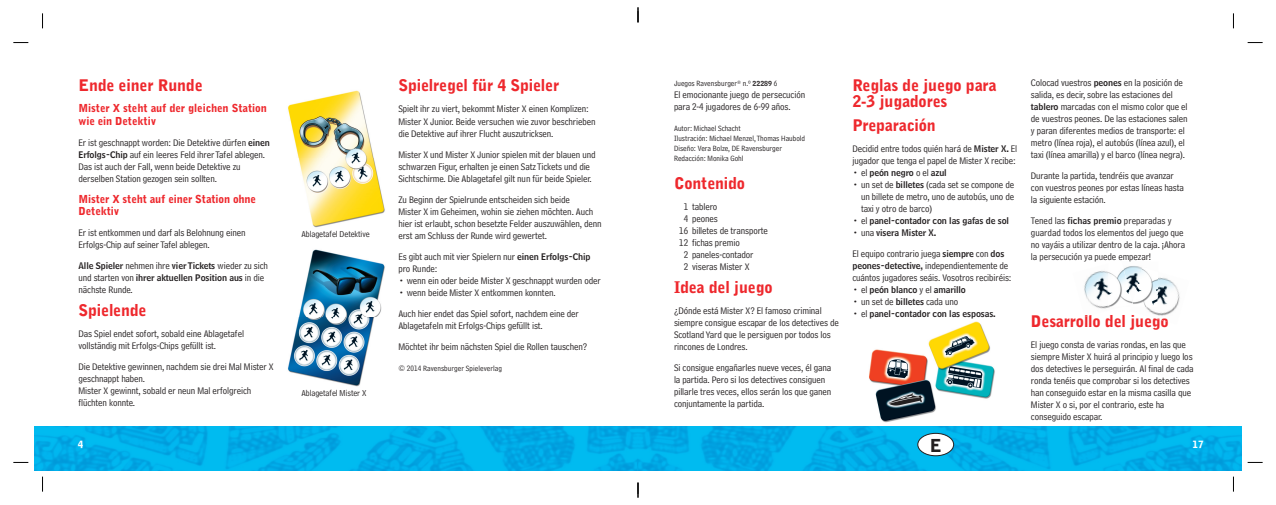
<style>
.page{position:relative;width:1276px;height:505px;background:#fff}
.page>*{position:absolute;margin:0;border:0;box-sizing:border-box;transform-origin:0 0}
.t1{font:900 17.9px "Bell Gothic BT";color:#231f20}
.t2{font:900 16px/16px "Bell Gothic BT";letter-spacing:-.01em;color:#ee282d}
.t3{font:900 11px/12px "Bell Gothic BT";letter-spacing:-.01em;color:#ee282d}
.t4{font:10px/12px "Bell Centennial LT Address";letter-spacing:-.01em;color:#231f20}
.t5{font:900 10px "Bell Gothic BT";color:#fff}
.t6{font:9px/12px "Bell Centennial LT Name And Nr";letter-spacing:-.01em;color:#231f20}
.t7{font:9px "Bell Centennial LT Address";letter-spacing:-.01em;color:#231f20}
.t8{font:8px/10px "Bell Centennial LT Address";color:#231f20}
.s1{font-family:"Bell Centennial LT Name And Nr";font-size:9px}
.s2{font-family:"Bell Centennial LT Address";font-size:10px}
.s3{font-family:"Bell Centennial LT Name And Nr";font-size:7px}
</style>
<div class="page">
<img style="left:34px;top:426px;width:1208px;height:45px">
<img style="left:288px;top:249px;width:97px;height:138px">
<img style="left:288px;top:90px;width:97px;height:138px">
<div style="left:918px;top:433px;width:35px;height:22px;background:#fff;border-radius:50%"></div>
<div style="left:917px;top:433px;width:37px;height:23px;border:1px solid #231f20;border-radius:50%"></div>
<img style="left:1146px;top:277px;width:34px;height:38px">
<img style="left:1132px;top:267px;width:26px;height:40px">
<img style="left:1084px;top:271px;width:28px;height:38px">
<img style="left:1107px;top:266px;width:25px;height:40px">
<img style="left:869px;top:321px;width:126px;height:102px">
<svg style="left:13px;top:42px;width:15px;height:1px"></svg>
<svg style="left:1247px;top:42px;width:15px;height:1px"></svg>
<svg style="left:13px;top:461px;width:15px;height:2px"></svg>
<svg style="left:1247px;top:461px;width:15px;height:2px"></svg>
<svg style="left:42px;top:13px;width:1px;height:15px"></svg>
<svg style="left:42px;top:476px;width:1px;height:15px"></svg>
<svg style="left:1233px;top:13px;width:1px;height:15px"></svg>
<svg style="left:1233px;top:476px;width:1px;height:15px"></svg>
<svg style="left:637px;top:7px;width:2px;height:15px"></svg>
<svg style="left:637px;top:482px;width:2px;height:15px"></svg>
<h2 class="t2" style="left:79px;top:79px;width:126px">Ende einer Runde</h2>
<p class="t3" style="left:79px;top:103px;width:190px">Mister X steht auf der gleichen Station wie ein Detektiv</p>
<p class="t4" style="left:79px;top:137px;width:193px">Er ist geschnappt worden: Die Detektive dürfen <span class="s1">einen Erfolgs-Chip</span> auf ein leeres Feld ihrer Tafel ablegen.<br>Das ist auch der Fall, wenn beide Detektive zu derselben Station gezogen sein sollten.</p>
<p class="t3" style="left:79px;top:193px;width:179px">Mister X steht auf einer Station ohne<br>Detektiv</p>
<p class="t4" style="left:79px;top:227px;width:168px">Er ist entkommen und darf als Belohnung einen<br>Erfolgs-Chip auf seiner Tafel ablegen.</p>
<p class="t6" style="left:79px;top:260px;width:191px">Alle Spieler <span class="s2">nehmen ihre</span> vier Tickets <span class="s2">wieder zu sich und starten von</span> ihrer aktuellen Position aus <span class="s2">in die</span></p>
<p class="t4" style="left:79px;top:284px;width:56px">nächste Runde.</p>
<h2 class="t2" style="left:79px;top:303px;width:70px">Spielende</h2>
<p class="t4" style="left:79px;top:328px;width:167px">Das Spiel endet sofort, sobald eine Ablagetafel vollständig mit Erfolgs-Chips gefüllt ist.</p>
<p class="t4" style="left:79px;top:361px;width:197px">Die Detektive gewinnen, nachdem sie drei Mal Mister X geschnappt haben.<br>Mister X gewinnt, sobald er neun Mal erfolgreich flüchten konnte.</p>
<p class="t5" style="left:78px;top:440px;width:7px">4</p>
<p class="t7" style="left:301px;top:231px;width:70px">Ablagetafel Detektive</p>
<p class="t7" style="left:301px;top:390px;width:67px">Ablagetafel Mister X</p>
<h2 class="t2" style="left:398px;top:79px;width:162px">Spielregel für 4 Spieler</h2>
<p class="t4" style="left:398px;top:104px;width:199px">Spielt ihr zu viert, bekommt Mister X einen Komplizen:<br>Mister X Junior. Beide versuchen wie zuvor beschrieben die Detektive auf ihrer Flucht auszutricksen.</p>
<p class="t4" style="left:398px;top:149px;width:199px">Mister X und Mister X Junior spielen mit der blauen und schwarzen Figur, erhalten je einen Satz Tickets und die<br>Sichtschirme. Die Ablagetafel gilt nun für beide Spieler.</p>
<p class="t4" style="left:398px;top:194px;width:205px">Zu Beginn der Spielrunde entscheiden sich beide<br>Mister X im Geheimen, wohin sie ziehen möchten. Auch hier ist erlaubt, schon besetzte Felder auszuwählen, denn erst am Schluss der Runde wird gewertet.</p>
<p class="t4" style="left:398px;top:251px;width:194px">Es gibt auch mit vier Spielern nur <span class="s1">einen Erfolgs-Chip </span>pro Runde:</p>
<p class="t4" style="left:398px;top:275px;width:204px">• wenn ein oder beide Mister X geschnappt wurden oder</p>
<p class="t4" style="left:398px;top:282px;width:182px;line-height:21px">• wenn beide Mister X entkommen konnten.<br>Auch hier endet das Spiel sofort, nachdem eine der</p>
<p class="t4" style="left:398px;top:315px;width:190px;line-height:21px">Ablagetafeln mit Erfolgs-Chips gefüllt ist.<br>Möchtet ihr beim nächsten Spiel die Rollen tauschen?</p>
<p class="t8" style="left:398px;top:363px;width:105px">© 2014 Ravensburger Spieleverlag</p>
<p class="t8" style="left:674px;top:79px;width:105px">Juegos Ravensburger<sup>®</sup> n.º <span class="s3">22289</span> 6</p>
<p class="t4" style="left:674px;top:90px;width:133px">El emocionante juego de persecución para 2-4 jugadores de 6-99 años.</p>
<p class="t8" style="left:674px;top:124px;width:133px">Autor: Michael Schacht<br>Ilustración: Michael Menzel, Thomas Haubold<br>Diseño: Vera Bolze, DE Ravensburger<br>Redacción: Monika Gohl</p>
<h2 class="t2" style="left:674px;top:176px;width:73px">Contenido</h2>
<p class="t4" style="left:683px;top:201px;width:35px">1 tablero</p>
<p class="t4" style="left:683px;top:213px;width:36px">4 peones</p>
<p class="t4" style="left:679px;top:225px;width:90px">16 billetes de transporte</p>
<p class="t4" style="left:679px;top:237px;width:62px">12 fichas premio</p>
<p class="t4" style="left:683px;top:249px;width:71px">2 paneles-contador</p>
<p class="t4" style="left:683px;top:261px;width:67px">2 viseras Mister X</p>
<h2 class="t2" style="left:674px;top:280px;width:100px">Idea del juego</h2>
<p class="t4" style="left:674px;top:305px;width:166px">¿Dónde está Mister X? El famoso criminal siempre consigue escapar de los detectives de Scotland Yard que le persiguen por todos los rincones de Londres.</p>
<p class="t4" style="left:674px;top:362px;width:159px">Si consigue engañarles nueve veces, él gana la partida. Pero si los detectives consiguen pillarle tres veces, ellos serán los que ganen conjuntamente la partida.</p>
<h2 class="t2" style="left:852px;top:79px;width:146px">Reglas de juego para<br>2-3 jugadores</h2>
<h2 class="t2" style="left:852px;top:118px;width:85px">Preparación</h2>
<p class="t4" style="left:852px;top:143px;width:166px">Decidid entre todos quién hará de <span class="s1">Mister X.</span> El jugador que tenga el papel de Mister X recibe:</p>
<p class="t6" style="left:852px;top:167px;width:96px"><span class="s2">• el</span> peón negro <span class="s2">o el</span> azul</p>
<p class="t4" style="left:861px;top:179px;width:155px;text-align:justify;text-indent:-9px">• un set de <span class="s1">billetes</span> (cada set se compone de un billete de metro, uno de autobús, uno de taxi y otro de barco)</p>
<p class="t6" style="left:852px;top:215px;width:158px"><span class="s2">• el</span> panel-contador con las gafas de sol</p>
<p class="t6" style="left:852px;top:227px;width:85px"><span class="s2">• una</span> visera Mister X.</p>
<p class="t4" style="left:852px;top:248px;width:161px">El equipo contrario juega <span class="s1">siempre</span> con <span class="s1">dos peones-detective,</span> independientemente de cuántos jugadores seáis. Vosotros recibiréis:</p>
<p class="t6" style="left:852px;top:284px;width:115px"><span class="s2">• el</span> peón blanco <span class="s2">y el</span> amarillo</p>
<p class="t4" style="left:852px;top:296px;width:107px">• un set de <span class="s1">billetes</span> cada uno</p>
<p class="t6" style="left:852px;top:308px;width:145px"><span class="s2">• el</span> panel-contador con las esposas.</p>
<p class="t4" style="left:1031px;top:77px;width:158px">Colocad vuestros <span class="s1">peones</span> en la posición de salida, es decir, sobre las estaciones del <span class="s1">tablero</span> marcadas con el mismo color que el de vuestros peones. De las estaciones salen y paran diferentes medios de transporte: el metro (línea roja), el autobús (línea azul), el taxi (línea amarilla) y el barco (línea negra).</p>
<p class="t4" style="left:1031px;top:170px;width:154px">Durante la partida, tendréis que avanzar con vuestros peones por estas líneas hasta la siguiente estación.</p>
<p class="t4" style="left:1031px;top:215px;width:156px">Tened las <span class="s1">fichas premio</span> preparadas y guardad todos los elementos del juego que no vayáis a utilizar dentro de la caja. ¡Ahora la persecución ya puede m ezar!</p>
<p class="t4" style="left:1118px;top:251px;width:6px">e</p>
<p class="t4" style="left:1129px;top:251px;width:6px">p</p>
<h2 class="t2" style="left:1031px;top:314px;width:139px">Desarro o del juego</h2>
<p class="t4" style="left:1031px;top:339px;width:164px">El juego consta de varias rondas, en las que siempre Mister X huirá al principio y luego los dos detectives le perseguirán. Al final de cada ronda tenéis que comprobar si los detectives han conseguido estar en la misma casilla que Mister X o si, por el contrario, este ha conseguido escapar.</p>
<h2 class="t2" style="left:1084px;top:314px;width:10px">ll</h2>
<h1 class="t1" style="left:930px;top:438px;width:13px">E</h1>
<p class="t5" style="left:1192px;top:440px;width:13px">17</p>
</div>
